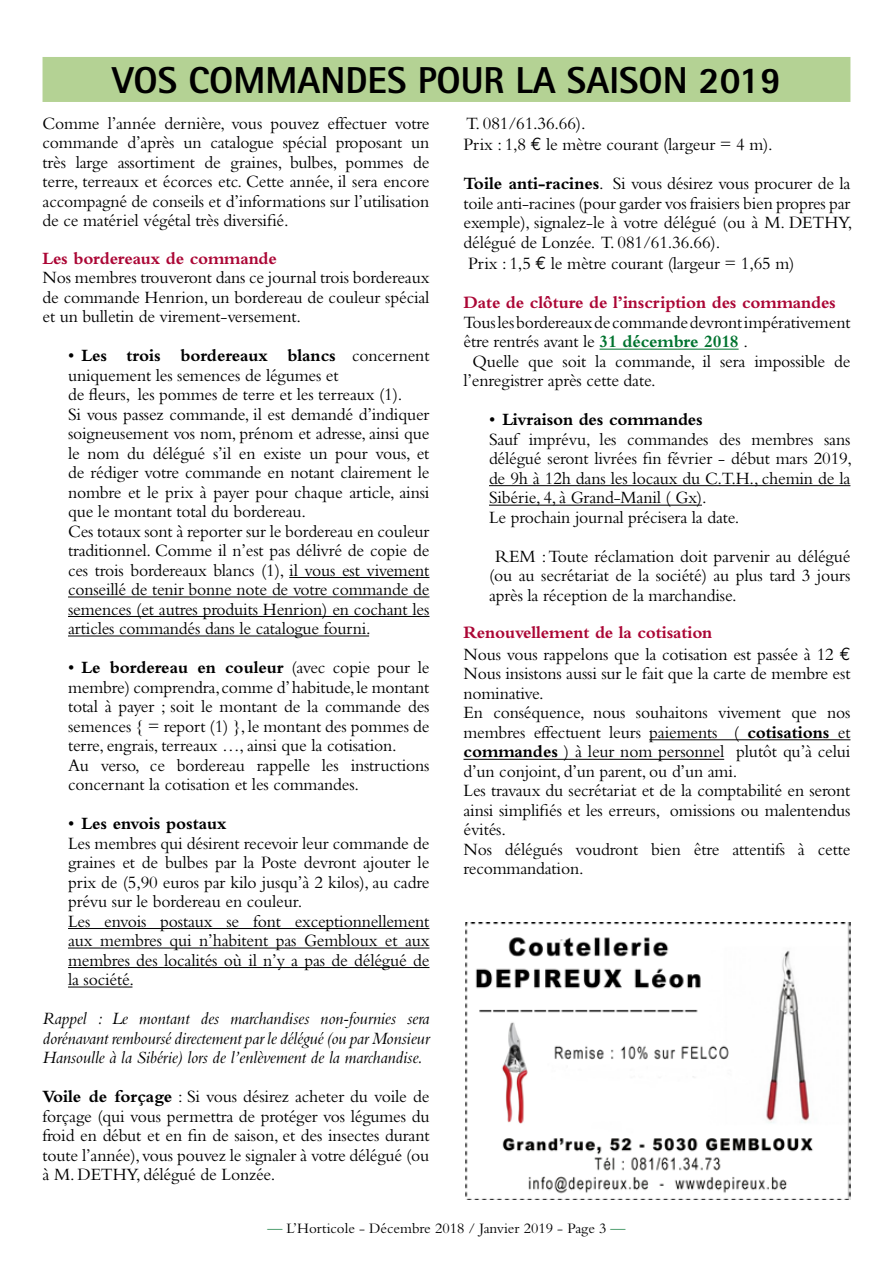
<style>
.page{position:relative;width:893px;height:1263px;background:#fff}
.page>*{position:absolute;margin:0;border:0;box-sizing:border-box;transform-origin:0 0}
.t1{font:800 37.5px "Rotis Sans Serif";color:#000}
.t2{font:18px/19.5px "Bembo";letter-spacing:-.01em;color:#000}
.t3{font:italic 18px/19.5px "Bembo";letter-spacing:-.01em;color:#000;text-align:justify}
.t4{font:700 18px/39px "Bembo";letter-spacing:-.01em;color:#ab0635}
.t5{font:15px "Bembo";color:#000}
.s1{font-weight:700}
.s2{font-family:"Euro Mono"}
.s3{font-weight:400;color:#000}
.s4{font-family:"Euro Mono";font-weight:400;color:#000}
.s5{font-weight:700;color:#00732f}
.s6{font-weight:700;color:#ab0635}
.s7{color:#00732f}
</style>
<div class="page">
<hr style="left:289px;top:577px;width:140px;height:1px;background:#000">
<hr style="left:68px;top:596px;width:361px;height:1px;background:#000">
<hr style="left:68px;top:616px;width:361px;height:1px;background:#000">
<hr style="left:68px;top:635px;width:301px;height:1px;background:#000">
<hr style="left:68px;top:928px;width:361px;height:1px;background:#000">
<hr style="left:68px;top:947px;width:361px;height:1px;background:#000">
<hr style="left:68px;top:967px;width:361px;height:1px;background:#000">
<hr style="left:68px;top:986px;width:64px;height:1px;background:#000">
<hr style="left:600px;top:349px;width:139px;height:1px;background:#00732f">
<hr style="left:489px;top:485px;width:361px;height:1px;background:#000">
<hr style="left:489px;top:505px;width:213px;height:1px;background:#000">
<hr style="left:649px;top:739px;width:201px;height:1px;background:#000">
<hr style="left:463px;top:759px;width:261px;height:1px;background:#000">
<div style="left:43px;top:57px;width:807px;height:45px;background:#b4d294"></div>
<img style="left:465px;top:923px;width:385px;height:276px">
<h1 class="t1" style="left:112px;top:57px;width:670px">VOS COMMANDES POUR LA SAISON 2019</h1>
<p class="t2" style="left:43px;top:113px;width:388px;text-align:justify">Comme l’année dernière, vous pouvez effectuer votre commande d’après un catalogue spécial proposant un très large assortiment de graines, bulbes, pommes de terre, terreaux et écorces etc. Cette année, il sera encore accompagné de conseils et d’informations sur l’utilisation de ce matériel végétal très diversifié.</p>
<p class="t4" style="left:43px;top:238px;width:236px">Les bordereaux de commande</p>
<p class="t2" style="left:43px;top:267px;width:388px;text-align:justify">Nos membres trouveront dans ce journal trois bordereaux de commande Henrion, un bordereau de couleur spécial et un bulletin de virement-versement.</p>
<p class="t2" style="left:68px;top:345px;width:363px">• <span class="s1">Les trois bordereaux blancs</span> concernent uniquement les semences de légumes et<br>de fleurs, les pommes de terre et les terreaux (1).<br>Si vous passez commande, il est demandé d’indiquer soigneusement vos nom, prénom et adresse, ainsi que le nom du délégué s’il en existe un pour vous, et de rédiger votre commande en notant clairement le nombre et le prix à payer pour chaque article, ainsi que le montant total du bordereau.<br>Ces totaux sont à reporter sur le bordereau en couleur traditionnel. Comme il n’est pas délivré de copie de ces trois bordereaux blancs (1), il vous est vivement conseillé de tenir bonne note de votre commande de semences (et autres produits Henrion) en cochant les articles commandés dans le catalogue fourni.</p>
<p class="t2" style="left:68px;top:657px;width:363px">• <span class="s1">Le bordereau en couleur</span> (avec copie pour le membre) comprendra, comme d’ habitude, le montant total à payer ; soit le montant de la commande des semences { = report (1) }, le montant des pommes de terre, engrais, terreaux …, ainsi que la cotisation.<br>Au verso, ce bordereau rappelle les instructions concernant la cotisation et les commandes.</p>
<p class="t2" style="left:68px;top:813px;width:363px">• <span class="s1">Les envois postaux<br></span>Les membres qui désirent recevoir leur commande de graines et de bulbes par la Poste devront ajouter le prix de (5,90 euros par kilo jusqu’à 2 kilos), au cadre prévu sur le bordereau en couleur.<br>Les envois postaux se font exceptionnellement aux membres qui n’habitent pas Gembloux et aux membres des localités où il n’y a pas de délégué de la société.</p>
<p class="t3" style="left:43px;top:1008px;width:388px">Rappel : Le montant des marchandises non-fournies sera dorénavant remboursé directement par le délégué (ou par Monsieur Hansoulle à la Sibérie) lors de l’enlèvement de la marchandise.</p>
<p class="t2" style="left:43px;top:1086px;width:388px;text-align:justify"><span class="s1">Voile de forçage</span> : Si vous désirez acheter du voile de forçage (qui vous permettra de protéger vos légumes du froid en début et en fin de saison, et des insectes durant toute l’année), vous pouvez le signaler à votre délégué (ou à M. DETHY, délégué de Lonzée.</p>
<p class="t2" style="left:463px;top:112px;width:311px;line-height:21.6px">T. 081/61.36.66).<br>Prix : 1,8 <span class="s2">€</span> le mètre courant (largeur = 4 m).</p>
<p class="t2" style="left:463px;top:173px;width:390px;text-align:justify"><span class="s1">Toile anti-racines</span>. Si vous désirez vous procurer de la toile anti-racines (pour garder vos fraisiers bien propres par exemple), signalez-le à votre délégué (ou à M. DETHY, délégué de Lonzée. T. 081/61.36.66).</p>
<p class="t4" style="left:463px;top:244px;width:374px"><span class="s3">Prix : 1,5</span> <span class="s4">€</span> <span class="s3">le mètre courant (largeur = 1,65 m)<br></span>Date de clôture de l’inscription des commandes</p>
<p class="t2" style="left:463px;top:312px;width:388px">Tous les bordereaux de commande devront impérativement</p>
<p class="t2" style="left:463px;top:332px;width:286px">être rentrés avant le <span class="s5">31 décembre 2018</span> .</p>
<p class="t2" style="left:473px;top:351px;width:379px">Quelle que soit la commande, il sera impossible de</p>
<p class="t2" style="left:463px;top:371px;width:194px">l’enregistrer après cette date.</p>
<p class="t2" style="left:489px;top:410px;width:365px">• <span class="s1">Livraison des commandes<br></span>Sauf imprévu, les commandes des membres sans délégué seront livrées fin février - début mars 2019, de 9h à 12h dans les locaux du C.T.H., chemin de la Sibérie, 4, à Grand-Manil ( Gx).<br>Le prochain journal précisera la date.</p>
<p class="t2" style="left:489px;top:546px;width:363px;text-align:justify;text-indent:6px">REM : Toute réclamation doit parvenir au délégué (ou au secrétariat de la société) au plus tard 3 jours après la réception de la marchandise.</p>
<p class="t2" style="left:463px;top:621px;width:388px;line-height:21.6px"><span class="s6">Renouvellement de la cotisation<br></span>Nous vous rappelons que la cotisation est passée à 12 <span class="s2">€</span></p>
<p class="t2" style="left:463px;top:664px;width:388px">Nous insistons aussi sur le fait que la carte de membre est nominative.<br>En conséquence, nous souhaitons vivement que nos membres effectuent leurs paiements ( <span class="s1">cotisations</span> et <span class="s1">commandes</span> ) à leur nom personnel plutôt qu’à celui d’un conjoint, d’un parent, ou d’un ami.<br>Les travaux du secrétariat et de la comptabilité en seront ainsi simplifiés et les erreurs, omissions ou malentendus évités.<br>Nos délégués voudront bien être attentifs à cette recommandation.</p>
<p class="t5" style="left:267px;top:1219px;width:360px"><span class="s7">—</span> L’Horticole - Décembre 2018 / Janvier 2019 - Page 3 <span class="s7">—</span></p>
</div>
